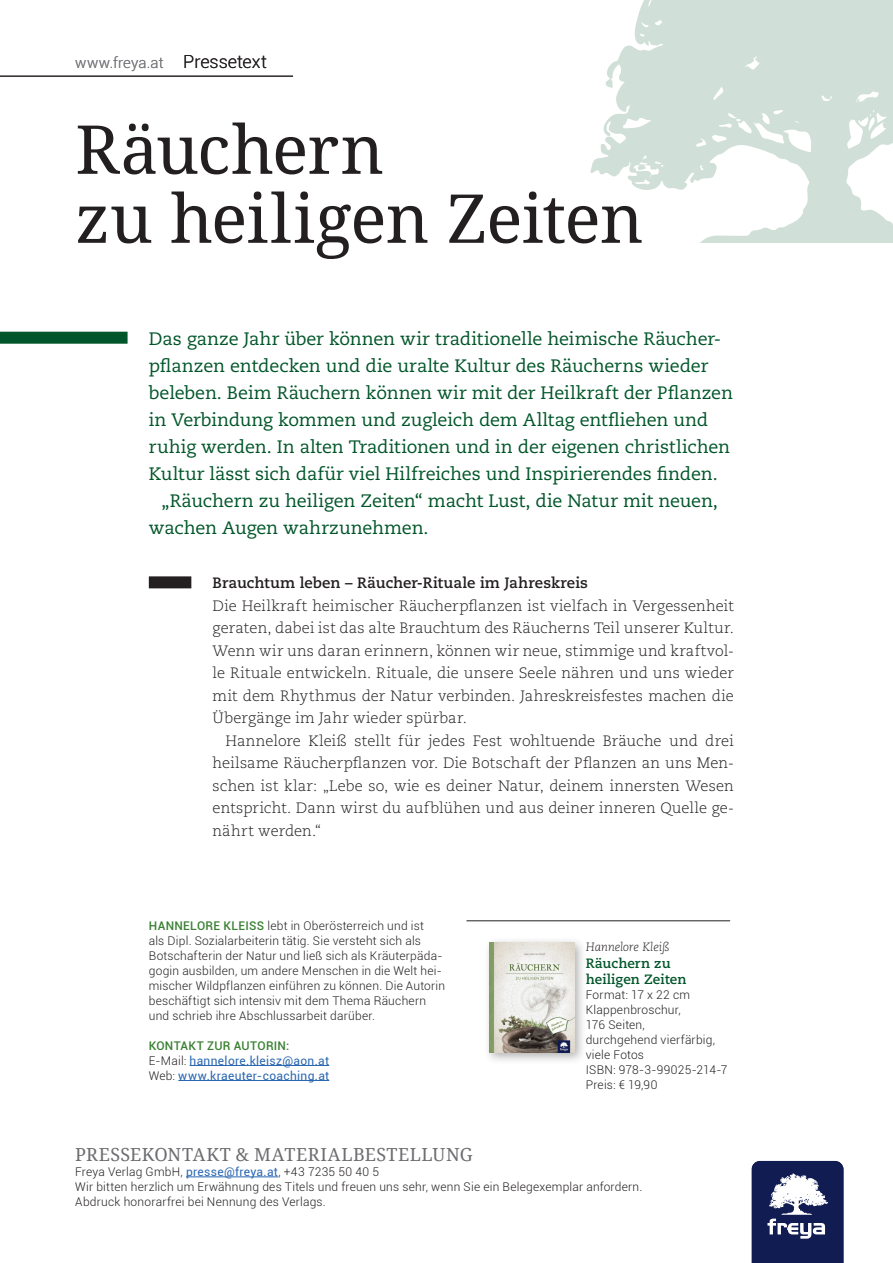
<style>
.page{position:relative;width:893px;height:1263px;background:#fff}
.page>*{position:absolute;margin:0;border:0;box-sizing:border-box;transform-origin:0 0}
.t1{font:67.5px/69px "Noto Serif";letter-spacing:-.01em;color:#231f20}
.t2{font:18px "Caecilia";letter-spacing:-.01em;color:#005529}
.t3{font:18px "Noto Serif";letter-spacing:.025em;color:#6c6d70}
.t4{font:300 15px/22.5px "Caecilia";letter-spacing:.005em;color:#231f20;text-align:justify}
.t5{font:700 15px "Caecilia";letter-spacing:.005em;color:#231f20}
.t6{font:300 15px "Roboto";letter-spacing:.01em;color:#76787b}
.t7{font:700 13.5px/16.5px "Caecilia";letter-spacing:.005em;color:#005529}
.t8{font:300 12px/15px "Roboto";letter-spacing:.02em;color:#231f20}
.t9{font:12px/15px "Roboto";letter-spacing:.025em;color:#2b67b2}
.t10{font:italic 300 12px "Caecilia";letter-spacing:-.005em;color:#231f20}
.s1{font-size:18px;color:#231f20}
.s2{font-weight:500;color:#3a8033}
.s3{font-weight:300;color:#231f20}
.s4{font-weight:400;color:#2b67b2}
</style>
<div class="page">
<hr style="left:186px;top:1176px;width:92px;height:1px;background:#2b67b2">
<svg style="left:752px;top:1161px;width:91px;height:102px"></svg>
<hr style="left:0;top:76px;width:293px;height:1px;background:#231f20">
<svg style="left:590px;top:0;width:303px;height:243px;fill:#d0dfd7"></svg>
<div style="left:0;top:332px;width:128px;height:12px;background:#005529"></div>
<div style="left:149px;top:576px;width:42px;height:12px;background:#231f20"></div>
<hr style="left:190px;top:1065px;width:139px;height:1px;background:#2b67b2">
<hr style="left:178px;top:1080px;width:151px;height:1px;background:#2b67b2">
<hr style="left:466px;top:920px;width:264px;height:1px;background:#231f20">
<div style="left:483px;top:936px;width:103px;height:129px;background:#231f20;opacity:.35"></div>
<img style="left:489px;top:942px;width:85px;height:110px">
<p class="t6" style="left:75px;top:52px;width:193px">www.freya.at <span class="s1">Pressetext</span></p>
<h1 class="t1" style="left:75px;top:112px;width:570px">Räuchern<br>zu heiligen Zeiten</h1>
<h2 class="t2" style="left:149px;top:328px;width:574px">Das ganze Jahr über können wir traditionelle heimische Räucher-</h2>
<h2 class="t2" style="left:149px;top:355px;width:561px">pflanzen entdecken und die uralte Kultur des Räucherns wieder</h2>
<h2 class="t2" style="left:149px;top:382px;width:586px">beleben. Beim Räuchern können wir mit der Heilkraft der Pflanzen</h2>
<h2 class="t2" style="left:149px;top:409px;width:561px">in Verbindung kommen und zugleich dem Alltag entfliehen und</h2>
<h2 class="t2" style="left:149px;top:436px;width:583px">ruhig werden. In alten Traditionen und in der eigenen christlichen</h2>
<h2 class="t2" style="left:149px;top:463px;width:570px">Kultur lässt sich dafür viel Hilfreiches und Inspirierendes finden.</h2>
<h2 class="t2" style="left:162px;top:490px;width:558px">„Räuchern zu heiligen Zeiten“ macht Lust, die Natur mit neuen,</h2>
<h2 class="t2" style="left:149px;top:517px;width:281px">wachen Augen wahrzunehmen.</h2>
<p class="t5" style="left:213px;top:574px;width:377px">Brauchtum leben – Räucher-Rituale im Jahreskreis</p>
<p class="t4" style="left:213px;top:594px;width:523px">Die Heilkraft heimischer Räucherpflanzen ist vielfach in Vergessenheit geraten, dabei ist das alte Brauchtum des Räucherns Teil unserer Kultur.<br>Wenn wir uns daran erinnern, können wir neue, stimmige und kraftvol&shy;le Rituale entwickeln. Rituale, die unsere Seele nähren und uns wieder mit dem Rhythmus der Natur verbinden. Jahreskreisfestes machen die Übergänge im Jahr wieder spürbar.</p>
<p class="t4" style="left:213px;top:729px;width:523px;text-indent:13px">Hannelore Kleiß stellt für jedes Fest wohltuende Bräuche und drei heilsame Räucherpflanzen vor. Die Botschaft der Pflanzen an uns Men&shy;schen ist klar: „Lebe so, wie es deiner Natur, deinem innersten Wesen entspricht. Dann wirst du aufblühen und aus deiner inneren Quelle ge&shy;nährt werden.“</p>
<p class="t8" style="left:149px;top:917px;width:298px"><span class="s2">HANNELORE KLEISS</span> lebt in Oberösterreich und ist<br>als Dipl. Sozialarbeiterin tätig. Sie versteht sich als Botschafterin der Natur und ließ sich als Kräuterpäda&shy;gogin ausbilden, um andere Menschen in die Welt hei&shy;mischer Wildpflanzen einführen zu können. Die Autorin beschäftigt sich intensiv mit dem Thema Räuchern und schrieb ihre Abschlussarbeit darüber.</p>
<p class="t9" style="left:149px;top:1037px;width:182px"><span class="s2">KONTAKT ZUR AUTORIN:<br></span><span class="s3">E-Mail:</span> hannelore.kleisz@aon.at<br><span class="s3">Web:</span> www.kraeuter-coaching.at</p>
<p class="t10" style="left:586px;top:940px;width:85px">Hannelore Kleiß</p>
<p class="t7" style="left:586px;top:955px;width:102px">Räuchern zu heiligen Zeiten</p>
<p class="t8" style="left:586px;top:987px;width:143px">Format: 17 x 22 cm<br>Klappenbroschur,<br>176 Seiten,<br>durchgehend vierfärbig, viele Fotos<br>ISBN: 978-3-99025-214-7<br>Preis: € 19,90</p>
<h2 class="t3" style="left:75px;top:1142px;width:399px">PRESSEKONTAKT &amp; MATERIALBESTELLUNG</h2>
<p class="t8" style="left:75px;top:1164px;width:569px">Freya Verlag GmbH, <span class="s4">presse@freya.at</span>, +43 7235 50 40 5<br>Wir bitten herzlich um Erwähnung des Titels und freuen uns sehr, wenn Sie ein Belegexemplar anfordern.<br>Abdruck honorarfrei bei Nennung des Verlags.</p>
</div>
